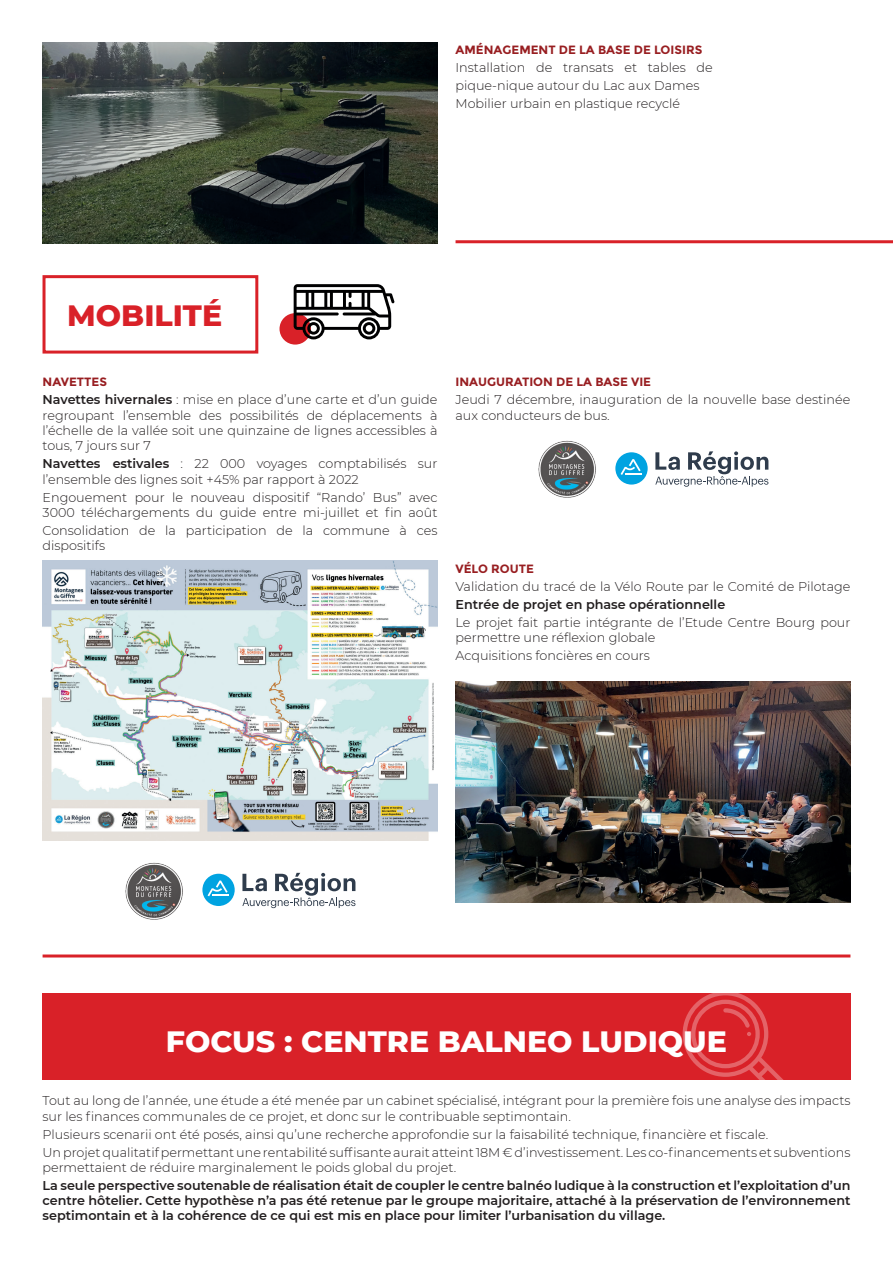
<style>
.page{position:relative;width:893px;height:1263px;background:#fff}
.page>*{position:absolute;margin:0;border:0;box-sizing:border-box;transform-origin:0 0}
.t1{font:800 30px "Montserrat";color:#fff}
.t2{font:800 30px "Montserrat";color:#d92128}
.t3{font:300 12.75px/15.3px "Montserrat";color:#231f20}
.t4{font:600 12.75px/15.3px "Montserrat";color:#231f20;text-align:justify}
.t5{font:700 12px "Montserrat";color:#981e21}
.s1{font-weight:600}
</style>
<div class="page">
<div style="left:43px;top:275px;width:215px;height:79px;border:3px solid #d92128"></div>
<div style="left:279px;top:313px;width:32px;height:32px;background:#d92128;border-radius:50%"></div>
<svg style="left:294px;top:284px;width:101px;height:55px"></svg>
<img style="left:42px;top:43px;width:395px;height:200px">
<img style="left:42px;top:561px;width:395px;height:279px">
<img style="left:455px;top:681px;width:395px;height:222px">
<div style="left:43px;top:993px;width:807px;height:87px;background:#d92128"></div>
<svg style="left:683px;top:993px;width:101px;height:87px"></svg>
<hr style="left:456px;top:240px;width:437px;height:3px;background:#d92128">
<hr style="left:43px;top:954px;width:807px;height:3px;background:#d92128">
<img style="left:538px;top:440px;width:58px;height:58px">
<svg style="left:655px;top:451px;width:113px;height:36px"></svg>
<div style="left:615px;top:452px;width:33px;height:33px;background:#00a3e1;border-radius:50%"></div>
<svg style="left:620px;top:459px;width:22px;height:16px"></svg>
<img style="left:125px;top:862px;width:58px;height:58px">
<svg style="left:242px;top:873px;width:113px;height:35px"></svg>
<div style="left:202px;top:874px;width:33px;height:32px;background:#00a3e1;border-radius:50%"></div>
<svg style="left:208px;top:880px;width:21px;height:16px"></svg>
<p class="t5" style="left:455px;top:43px;width:248px">AMÉNAGEMENT DE LA BASE DE LOISIRS</p>
<p class="t3" style="left:455px;top:58px;width:259px;line-height:18px">Installation de transats et tables de pique-nique autour du Lac aux Dames<br>Mobilier urbain en plastique recyclé</p>
<h1 class="t2" style="left:67px;top:293px;width:156px">MOBILITÉ</h1>
<p class="t5" style="left:43px;top:375px;width:66px">NAVETTES</p>
<p class="t3" style="left:43px;top:392px;width:396px;text-align:justify"><span class="s1">Navettes hivernales</span> : mise en place d’une carte et d’un guide regroupant l’ensemble des possibilités de déplacements à l’échelle de la vallée soit une quinzaine de lignes accessibles à tous, 7 jours sur 7</p>
<p class="t3" style="left:43px;top:456px;width:396px"><span class="s1">Navettes estivales</span> : 22 000 voyages comptabilisés sur l’ensemble des lignes soit +45% par rapport à 2022</p>
<p class="t3" style="left:43px;top:489px;width:396px">Engouement pour le nouveau dispositif “Rando’ Bus” avec<br>3000 téléchargements du guide entre mi-juillet et fin août</p>
<p class="t3" style="left:43px;top:522px;width:396px">Consolidation de la participation de la commune à ces dispositifs</p>
<p class="t5" style="left:456px;top:375px;width:197px">INAUGURATION DE LA BASE VIE</p>
<p class="t3" style="left:456px;top:392px;width:396px">Jeudi 7 décembre, inauguration de la nouvelle base destinée aux conducteurs de bus.</p>
<p class="t5" style="left:456px;top:561px;width:80px">VÉLO ROUTE</p>
<p class="t3" style="left:456px;top:578px;width:396px">Validation du tracé de la Vélo Route par le Comité de Pilotage</p>
<p class="t4" style="left:456px;top:596px;width:271px">Entrée de projet en phase opérationnelle</p>
<p class="t3" style="left:456px;top:614px;width:396px">Le projet fait partie intégrante de l’Etude Centre Bourg pour permettre une réflexion globale</p>
<p class="t3" style="left:456px;top:647px;width:196px">Acquisitions foncières en cours</p>
<h1 class="t1" style="left:166px;top:1019px;width:563px">FOCUS : CENTRE BALNEO LUDIQUE</h1>
<p class="t3" style="left:43px;top:1093px;width:809px">Tout au long de l’année, une étude a été menée par un cabinet spécialisé, intégrant pour la première fois une analyse des impacts sur les finances communales de ce projet, et donc sur le contribuable septimontain.</p>
<p class="t3" style="left:43px;top:1124px;width:809px;line-height:18px">Plusieurs scenarii ont été posés, ainsi qu’une recherche approfondie sur la faisabilité technique, financière et fiscale.<br>Un projet qualitatif permettant une rentabilité suffisante aurait atteint 18M € d’investissement. Les co-financements et subventions</p>
<p class="t3" style="left:43px;top:1159px;width:415px">permettaient de réduire marginalement le poids global du projet.</p>
<p class="t4" style="left:43px;top:1177px;width:809px">La seule perspective soutenable de réalisation était de coupler le centre balnéo ludique à la construction et l’exploitation d’un centre hôtelier. Cette hypothèse n’a pas été retenue par le groupe majoritaire, attaché à la préservation de l’environnement septimontain et à la cohérence de ce qui est mis en place pour limiter l’urbanisation du village.</p>
</div>
